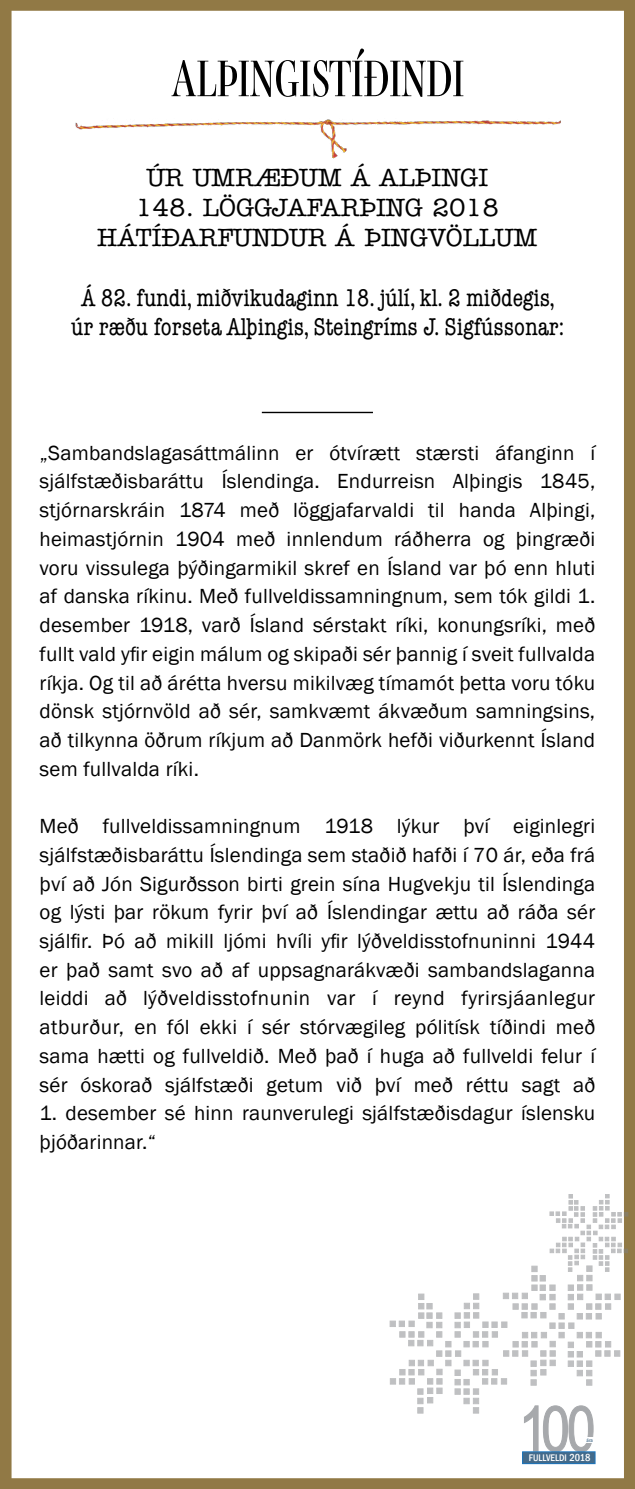
<style>
.page{position:relative;width:635px;height:1489px;background:#fff}
.page>*{position:absolute;margin:0;border:0;box-sizing:border-box;transform-origin:0 0}
.t1{font:63px "Arial Narrow";color:#a7a9ac}
.t2{font:52.5px "Mencken Std Head Narrow";color:#000}
.t3{font:500 25.2px/30.2px "American Typewriter Std";color:#000;text-align:center}
.t4{font:condensed 24.5px/29.4px "American Typewriter Std";color:#000;text-align:center}
.t5{font:21px/28.7px "Franklin Gothic";letter-spacing:.01em;color:#000;text-align:justify}
.t6{font:500 condensed 9.8px "Franklin Gothic";color:#fff}
.t7{font:500 condensed 5.25px "Franklin Gothic";color:#436a8a}
.s1{font-size:10.5px}
</style>
<div class="page">
<div style="left:624px;top:0;width:11px;height:1488px;background:#917945"></div>
<div style="left:0;top:0;width:12px;height:1488px;background:#917945"></div>
<div style="left:0;top:0;width:635px;height:11px;background:#917945"></div>
<div style="left:0;top:1477px;width:635px;height:11px;background:#917945"></div>
<img style="left:75px;top:119px;width:486px;height:39px">
<hr style="left:262px;top:412px;width:111px;height:1px;background:#000">
<div style="left:523px;top:1451px;width:72px;height:12px;background:#436a8a"></div>
<div style="left:522px;top:1451px;width:73px;height:12px;border:1px solid #1c75bc"></div>
<svg style="left:390px;top:1194px;width:238px;height:258px"></svg>
<h2 class="t2" style="left:171px;top:49px;width:295px">ALÞINGISTÍÐINDI</h2>
<p class="t3" style="left:97px;top:162px;width:442px">ÚR UMRÆÐUM Á ALÞINGI<br>148. LÖGGJAFARÞING 2018<br>HÁTÍÐARFUNDUR Á ÞINGVÖLLUM</p>
<p class="t4" style="left:71px;top:283px;width:495px">Á 82. fundi, miðvikudaginn 18. júlí, kl. 2 miðdegis, úr ræðu forseta Alþingis, Steingríms J. Sigfússonar:</p>
<p class="t5" style="left:40px;top:439px;width:557px">„Sambandslagasáttmálinn er ótvírætt stærsti áfanginn í sjálfstæðisbaráttu Íslendinga. Endurreisn Alþingis 1845, stjórnarskráin 1874 með löggjafarvaldi til handa Alþingi, heimastjórnin 1904 með innlendum ráðherra og þingræði voru vissulega þýðingarmikil skref en Ísland var þó enn hluti af danska ríkinu. Með fullveldissamningnum, sem tók gildi 1. desember 1918, varð Ísland sérstakt ríki, konungsríki, með fullt vald yfir eigin málum og skipaði sér þannig í sveit fullvalda ríkja. Og til að árétta hversu mikilvæg tímamót þetta voru tóku dönsk stjórnvöld að sér, samkvæmt ákvæðum samningsins, að tilkynna öðrum ríkjum að Danmörk hefði viðurkennt Ísland sem fullvalda ríki.</p>
<p class="t5" style="left:40px;top:812px;width:557px">Með fullveldissamningnum 1918 lýkur því eiginlegri sjálfstæðisbaráttu Íslendinga sem staðið hafði í 70 ár, eða frá því að Jón Sigurðsson birti grein sína Hugvekju til Íslendinga og lýsti þar rökum fyrir því að Íslendingar ættu að ráða sér sjálfir. Þó að mikill ljómi hvíli yfir lýðveldisstofnuninni 1944 er það samt svo að af uppsagnarákvæði sambandslaganna leiddi að lýðveldisstofnunin var í reynd fyrirsjáanlegur atburður, en fól ekki í sér stórvægileg pólitísk tíðindi með sama hætti og fullveldið. Með það í huga að fullveldi felur í sér óskorað sjálfstæði getum við því með réttu sagt að</p>
<p class="t5" style="left:40px;top:1099px;width:557px">1. desember sé hinn raunverulegi sjálfstæðisdagur íslensku þjóðarinnar.“</p>
<h1 class="t1" style="left:519px;top:1382px;width:78px">100</h1>
<p class="t6" style="left:529px;top:1451px;width:63px">FULLVELDI <span class="s1">2018</span></p>
<p class="t7" style="left:587px;top:1436px;width:8px">ára</p>
</div>
